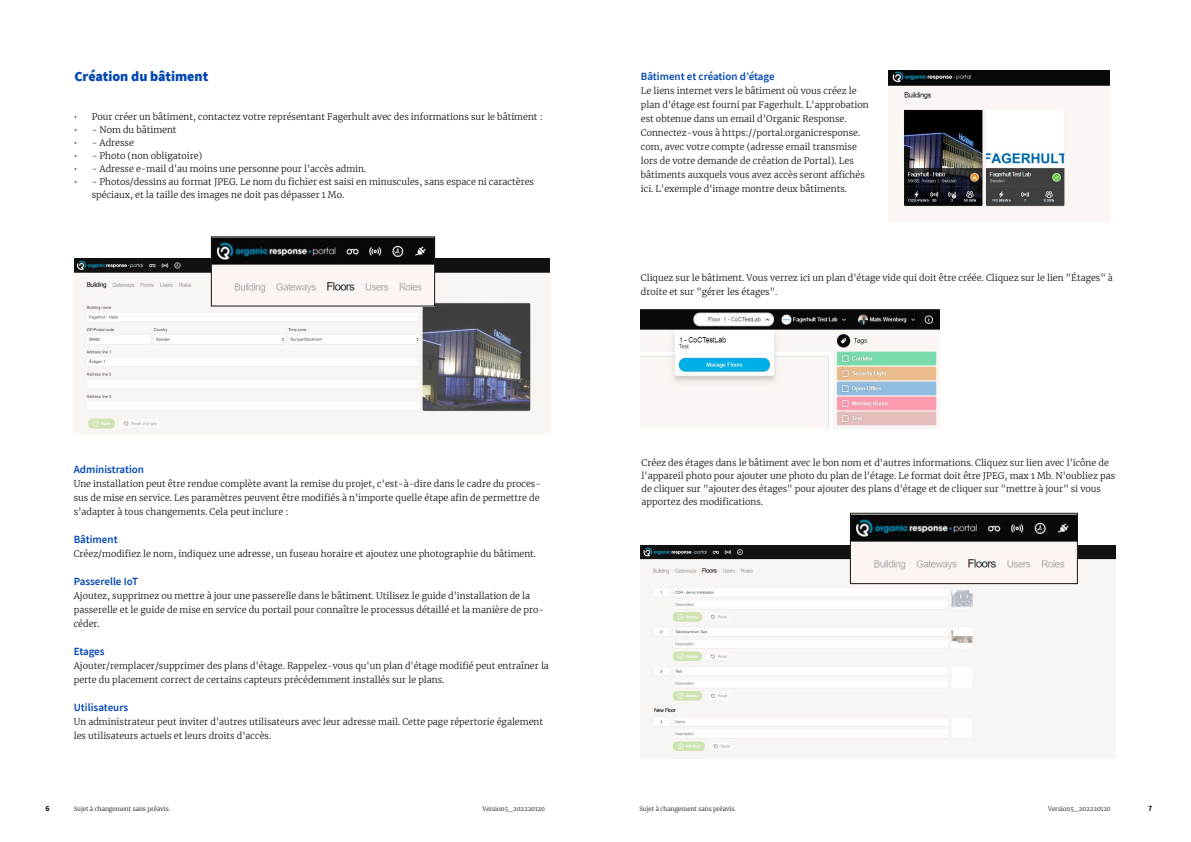
<style>
.page{position:relative;width:1191px;height:842px;background:#fff}
.page>*{position:absolute;margin:0;border:0;box-sizing:border-box;transform-origin:0 0}
.t1{font:900 14px "Source Sans Pro";color:#0047b4}
.t2{font:600 11px "Source Sans Pro";color:#0047b4}
.t3{font:300 9px/14px "Merriweather";color:#161614}
.t4{font:700 8px "Source Sans Pro";color:#161614}
.t5{font:300 6px "Merriweather";color:#161614}
</style>
<div class="page">
<img style="left:74px;top:259px;width:475px;height:175px">
<img style="left:213px;top:239px;width:220px;height:65px">
<div style="left:211px;top:237px;width:224px;height:69px;border:1px solid #161614"></div>
<img style="left:641px;top:545px;width:474px;height:213px">
<img style="left:852px;top:515px;width:223px;height:67px">
<div style="left:850px;top:513px;width:227px;height:71px;border:1px solid #161614"></div>
<img style="left:889px;top:71px;width:220px;height:150px">
<img style="left:641px;top:310px;width:299px;height:118px">
<h1 class="t1" style="left:74px;top:67px;width:135px">Création du bâtiment</h1>
<p class="t3" style="left:74px;top:109px;width:470px">• Pour créer un bâtiment, contactez votre représentant Fagerhult avec des informations sur le bâtiment :</p>
<p class="t3" style="left:74px;top:122px;width:104px">• - Nom du bâtiment</p>
<p class="t3" style="left:74px;top:135px;width:62px">• - Adresse</p>
<p class="t3" style="left:74px;top:148px;width:130px">• - Photo (non obligatoire)</p>
<p class="t3" style="left:74px;top:161px;width:294px">• - Adresse e-mail d'au moins une personne pour l'accès admin.</p>
<p class="t3" style="left:92px;top:175px;width:444px;line-height:13px;text-indent:-18px">• - Photos/dessins au format JPEG. Le nom du fichier est saisi en minuscules, sans espace ni caractères spéciaux, et la taille des images ne doit pas dépasser 1 Mo.</p>
<p class="t2" style="left:74px;top:462px;width:72px">Administration</p>
<p class="t3" style="left:74px;top:477px;width:469px">Une installation peut être rendue complète avant la remise du projet, c'est-à-dire dans le cadre du proces&shy;sus de mise en service. Les paramètres peuvent être modifiés à n'importe quelle étape afin de permettre de s’adapter à tous changements. Cela peut inclure :</p>
<p class="t2" style="left:74px;top:532px;width:45px">Bâtiment</p>
<p class="t3" style="left:74px;top:547px;width:464px">Créez/modifiez le nom, indiquez une adresse, un fuseau horaire et ajoutez une photographie du bâtiment.</p>
<p class="t2" style="left:74px;top:574px;width:66px">Passerelle IoT</p>
<p class="t3" style="left:74px;top:589px;width:472px">Ajoutez, supprimez ou mettre à jour une passerelle dans le bâtiment. Utilisez le guide d'installation de la passerelle et le guide de mise en service du portail pour connaître le processus détaillé et la manière de pro&shy;céder.</p>
<p class="t2" style="left:74px;top:644px;width:32px">Etages</p>
<p class="t3" style="left:74px;top:659px;width:477px">Ajouter/remplacer/supprimer des plans d'étage. Rappelez-vous qu'un plan d'étage modifié peut entraîner la perte du placement correct de certains capteurs précédemment installés sur le plans.</p>
<p class="t2" style="left:74px;top:700px;width:56px">Utilisateurs</p>
<p class="t3" style="left:74px;top:715px;width:471px">Un administrateur peut inviter d'autres utilisateurs avec leur adresse mail. Cette page répertorie également les utilisateurs actuels et leurs droits d'accès.</p>
<p class="t2" style="left:641px;top:69px;width:135px">Bâtiment et création d’étage</p>
<p class="t3" style="left:641px;top:83px;width:229px">Le liens internet vers le bâtiment où vous créez le plan d'étage est fourni par Fagerhult. L'approbation est obtenue dans un email d’Organic Response.<br>Connectez-vous à https://portal.organicresponse. com, avec votre compte (adresse email transmise lors de votre demande de création de Portal). Les bâtiments auxquels vous avez accès seront affichés ici. L'exemple d'image montre deux bâtiments.</p>
<p class="t3" style="left:641px;top:270px;width:473px">Cliquez sur le bâtiment. Vous verrez ici un plan d'étage vide qui doit être créée. Cliquez sur le lien "Étages" à droite et sur "gérer les étages".</p>
<p class="t3" style="left:641px;top:456px;width:475px;line-height:13px">Créez des étages dans le bâtiment avec le bon nom et d'autres informations. Cliquez sur lien avec l'icône de l'appareil photo pour ajouter une photo du plan de l'étage. Le format doit être JPEG, max 1 Mb. N'oubliez pas de cliquer sur "ajouter des étages" pour ajouter des plans d'étage et de cliquer sur "mettre à jour" si vous apportez des modifications.</p>
<p class="t4" style="left:45px;top:803px;width:6px">6</p>
<p class="t5" style="left:74px;top:805px;width:98px">Sujet à changement sans préavis.</p>
<p class="t5" style="left:482px;top:805px;width:64px">Version5_202220120</p>
<p class="t5" style="left:639px;top:805px;width:98px">Sujet à changement sans préavis.</p>
<p class="t5" style="left:1048px;top:805px;width:64px">Version5_202220120</p>
<p class="t4" style="left:1148px;top:803px;width:6px">7</p>
</div>
